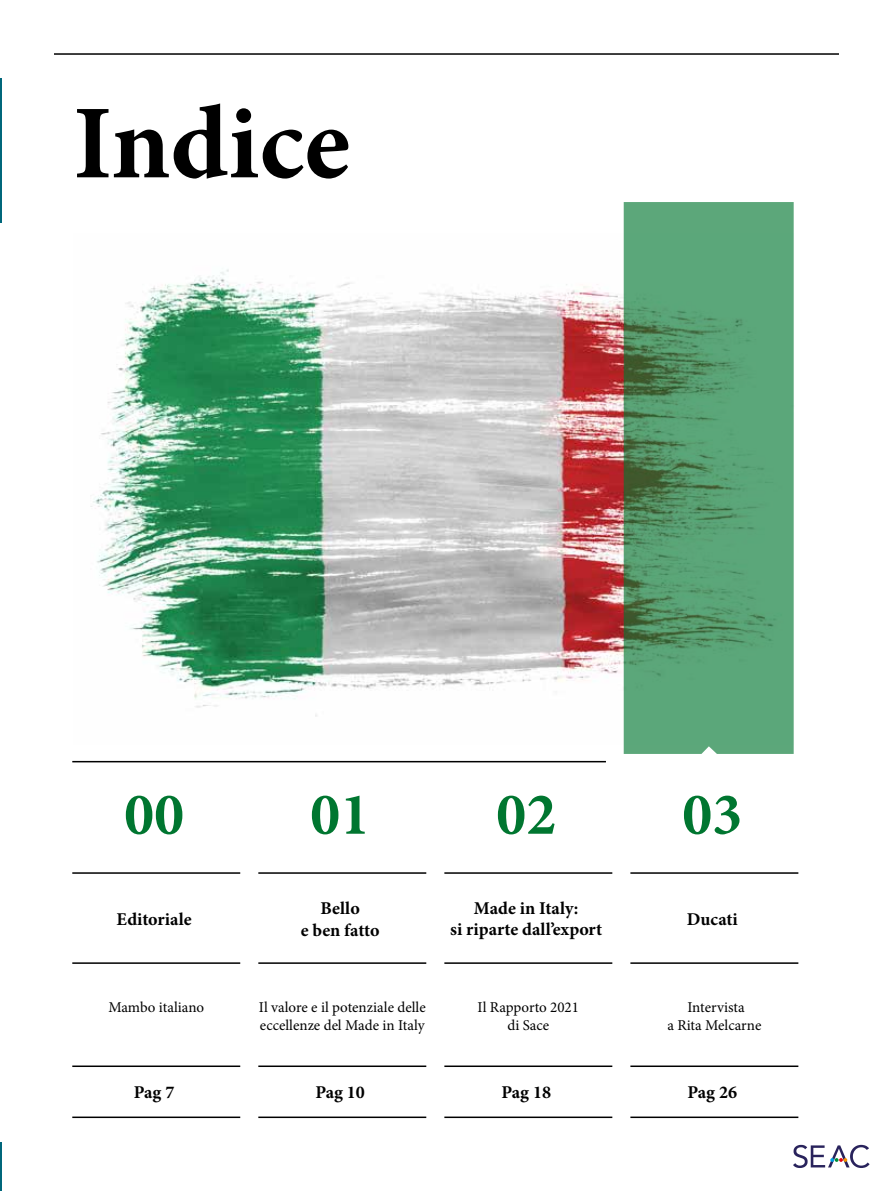
<style>
.page{position:relative;width:893px;height:1191px;background:#fff}
.page>*{position:absolute;margin:0;border:0;box-sizing:border-box;transform-origin:0 0}
.t1{font:700 105px "Minion Pro";color:#000}
.t2{font:700 60px "Minion Pro";color:#007630}
.t3{font:700 18px/21.6px "Minion Pro";color:#000;text-align:center}
.t4{font:15px/18px "Minion Pro";color:#000;text-align:center}
</style>
<div class="page">
<hr style="left:72px;top:761px;width:534px;height:1px;background:#000">
<hr style="left:72px;top:872px;width:168px;height:1px;background:#000">
<hr style="left:258px;top:872px;width:168px;height:1px;background:#000">
<hr style="left:444px;top:872px;width:168px;height:1px;background:#000">
<hr style="left:630px;top:872px;width:168px;height:1px;background:#000">
<hr style="left:72px;top:962px;width:168px;height:2px;background:#000">
<hr style="left:258px;top:962px;width:168px;height:2px;background:#000">
<hr style="left:630px;top:962px;width:168px;height:2px;background:#000">
<hr style="left:444px;top:962px;width:168px;height:2px;background:#000">
<hr style="left:72px;top:1065px;width:168px;height:2px;background:#000">
<hr style="left:258px;top:1065px;width:168px;height:2px;background:#000">
<hr style="left:444px;top:1065px;width:168px;height:2px;background:#000">
<hr style="left:630px;top:1065px;width:168px;height:2px;background:#000">
<hr style="left:72px;top:1116px;width:168px;height:2px;background:#000">
<hr style="left:258px;top:1116px;width:168px;height:2px;background:#000">
<hr style="left:444px;top:1116px;width:168px;height:2px;background:#000">
<hr style="left:630px;top:1116px;width:168px;height:2px;background:#000">
<img style="left:90px;top:234px;width:534px;height:510px">
<svg style="left:624px;top:202px;width:170px;height:552px;fill:#5ba77a"></svg>
<hr style="left:54px;top:53px;width:785px;height:2px;background:#000">
<hr style="left:0;top:1142px;width:1px;height:49px;background:#00677b">
<hr style="left:0;top:78px;width:1px;height:145px;background:#00677b">
<svg style="left:793px;top:1144px;width:77px;height:24px"></svg>
<h1 class="t1" style="left:73px;top:70px;width:279px">Indice</h1>
<h2 class="t2" style="left:124px;top:772px;width:61px">00</h2>
<h2 class="t2" style="left:310px;top:772px;width:61px">01</h2>
<h2 class="t2" style="left:496px;top:772px;width:61px">02</h2>
<h2 class="t2" style="left:682px;top:772px;width:61px">03</h2>
<p class="t3" style="left:117px;top:908px;width:77px">Editoriale</p>
<p class="t3" style="left:301px;top:897px;width:80px">Bello<br>e ben fatto</p>
<p class="t3" style="left:450px;top:897px;width:154px;line-height:20.7px">Made in Italy:<br>si riparte dall’export</p>
<p class="t3" style="left:687px;top:907px;width:53px">Ducati</p>
<p class="t4" style="left:108px;top:998px;width:97px">Mambo italiano</p>
<p class="t4" style="left:259px;top:998px;width:168px;text-align:left">Il valore e il potenziale delle eccellenze del Made in Italy</p>
<p class="t4" style="left:478px;top:998px;width:103px">Il Rapporto 2021 di Sace</p>
<p class="t4" style="left:667px;top:998px;width:95px">Intervista<br>a Rita Melcarne</p>
<p class="t3" style="left:134px;top:1081px;width:42px">Pag 7</p>
<p class="t3" style="left:315px;top:1081px;width:51px">Pag 10</p>
<p class="t3" style="left:501px;top:1081px;width:51px">Pag 18</p>
<p class="t3" style="left:687px;top:1081px;width:51px">Pag 26</p>
</div>
